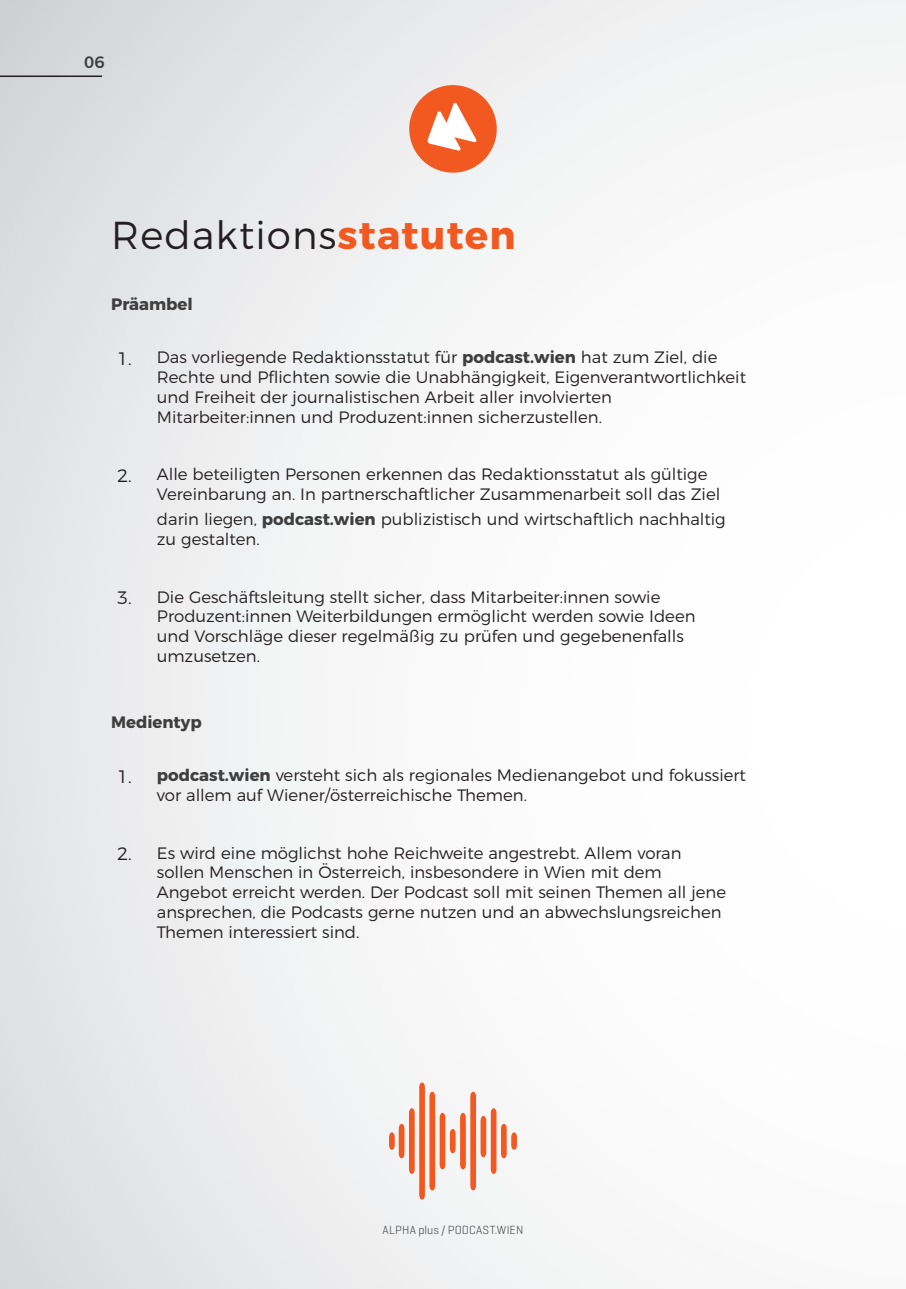
<style>
.page{position:relative;width:906px;height:1289px;background:#fff}
.page>*{position:absolute;margin:0;border:0;box-sizing:border-box;transform-origin:0 0}
.t1{font:300 38.85px "Montserrat";letter-spacing:.03em;color:#231f20}
.t2{font:300 16.5px/19.8px "Montserrat";color:#231f20}
.t3{font:700 16.5px "Montserrat";color:#3e3e3f}
.t4{font:500 16.5px "Montserrat";color:#3e3e3f}
.t5{font:300 12px "Geogrotesque";letter-spacing:.015em;color:#3e3e3f}
.s1{font-weight:700;color:#f15921}
.s2{font-size:18px}
.s3{font-weight:700;color:#3e3e3f}
</style>
<div class="page">
<div style="left:0;top:0;width:906px;height:1288px;background:linear-gradient(to right,#e3e4e6,#fff)"></div>
<hr style="left:0;top:75px;width:102px;height:2px;background:#231f20">
<svg style="left:403px;top:79px;width:100px;height:100px"></svg>
<svg style="left:389px;top:1082px;width:128px;height:117px"></svg>
<p class="t4" style="left:84px;top:49px;width:22px">06</p>
<h1 class="t1" style="left:111px;top:205px;width:406px">Redaktions<span class="s1">statuten</span></h1>
<p class="t3" style="left:111px;top:290px;width:83px">Präambel</p>
<p class="t2" style="left:157px;top:346px;width:591px;text-indent:-40px"><span class="s2">1.</span> Das vorliegende Redaktionsstatut für <span class="s3">podcast.wien</span> hat zum Ziel, die Rechte und Pflichten sowie die Unabhängigkeit, Eigenverantwortlichkeit und Freiheit der journalistischen Arbeit aller involvierten Mitarbeiter:innen und Produzent:innen sicherzustellen.</p>
<p class="t2" style="left:157px;top:463px;width:565px;text-indent:-40px"><span class="s2">2.</span> Alle beteiligten Personen erkennen das Redaktionsstatut als gültige<br>Vereinbarung an. In partnerschaftlicher Zusammenarbeit soll das Ziel</p>
<p class="t2" style="left:157px;top:508px;width:570px">darin liegen, <span class="s3">podcast.wien</span> publizistisch und wirtschaftlich nachhaltig zu gestalten.</p>
<p class="t2" style="left:157px;top:585px;width:540px;text-indent:-40px"><span class="s2">3.</span> Die Geschäftsleitung stellt sicher, dass Mitarbeiter:innen sowie Produzent:innen Weiterbildungen ermöglicht werden sowie Ideen und Vorschläge dieser regelmäßig zu prüfen und gegebenenfalls umzusetzen.</p>
<p class="t3" style="left:111px;top:708px;width:92px">Medientyp</p>
<p class="t2" style="left:157px;top:764px;width:590px;text-indent:-40px"><span class="s2">1.</span> <span class="s3">podcast.wien</span> versteht sich als regionales Medienangebot und fokussiert vor allem auf Wiener/österreichische Themen.</p>
<p class="t2" style="left:157px;top:841px;width:570px;text-indent:-40px"><span class="s2">2.</span> Es wird eine möglichst hohe Reichweite angestrebt. Allem voran sollen Menschen in Österreich, insbesondere in Wien mit dem Angebot erreicht werden. Der Podcast soll mit seinen Themen all jene ansprechen, die Podcasts gerne nutzen und an abwechslungsreichen Themen interessiert sind.</p>
<p class="t5" style="left:382px;top:1222px;width:142px">ALPHA plus / PODCAST.WIEN</p>
</div>
